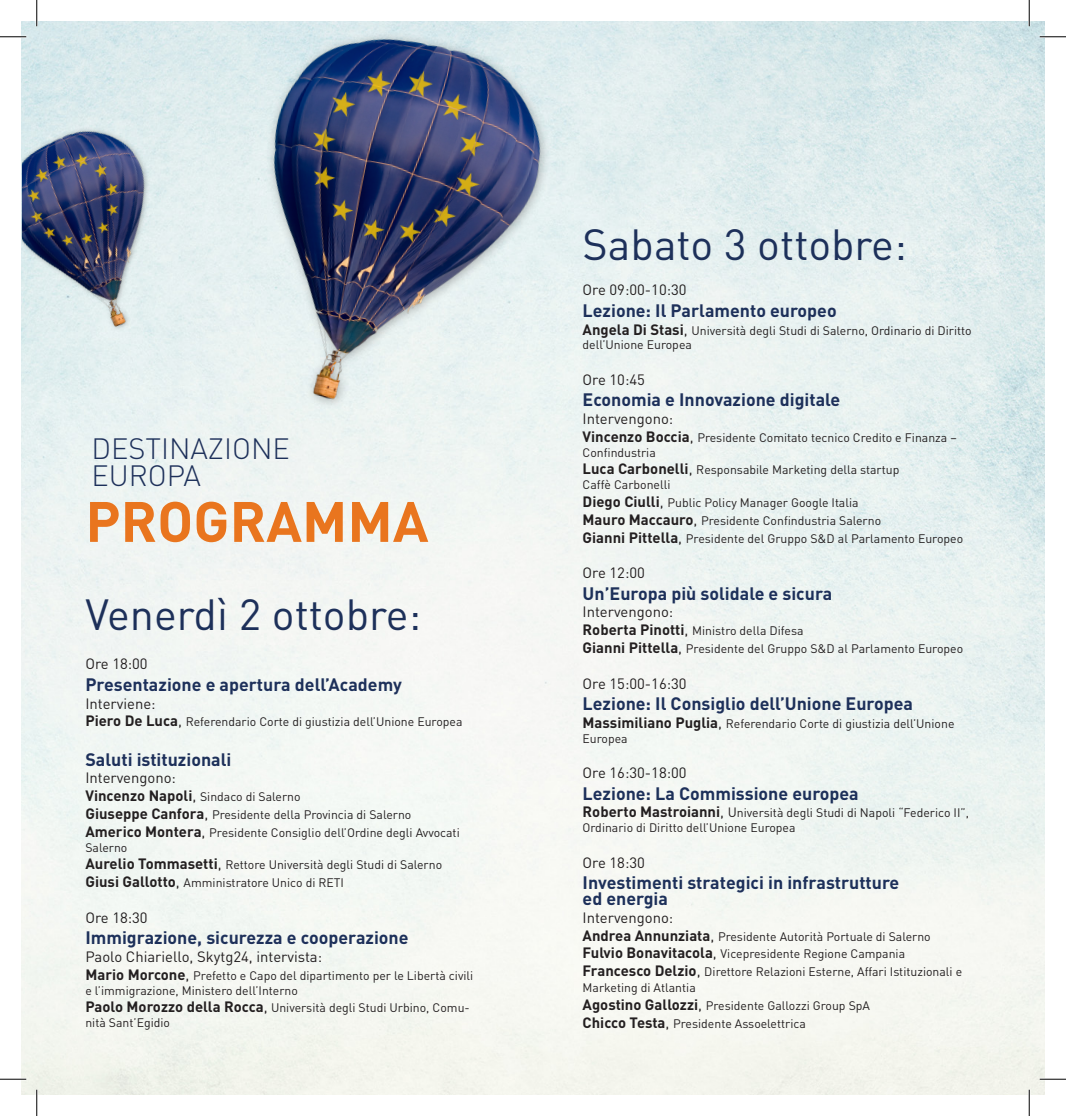
<style>
.page{position:relative;width:1066px;height:1116px;background:#fff}
.page>*{position:absolute;margin:0;border:0;box-sizing:border-box;transform-origin:0 0}
.t1{font:700 56px "DIN";color:#e9751e}
.t2{font:43.05px "DIN";color:#1d305a}
.t3{font:300 29.05px/27.1px "DIN";color:#1d305a}
.t4{font:700 17.85px "DIN";color:#1d305a}
.t5{font:14.88px "DIN";color:#231f20}
.t6{font:12.25px/14.7px "DIN";color:#231f20}
.s1{font-weight:700;font-size:14.88px}
.s2{font-size:14.88px}
.s3{font-size:13.3px}
</style>
<div class="page">
<img style="left:22px;top:22px;width:1022px;height:1071px">
<img style="left:198px;top:22px;width:459px;height:440px">
<img style="left:22px;top:81px;width:230px;height:281px">
<hr style="left:0;top:36px;width:26px;height:2px;background:#fff">
<hr style="left:1039px;top:36px;width:27px;height:2px;background:#fff">
<hr style="left:0;top:1077px;width:26px;height:3px;background:#fff">
<hr style="left:1039px;top:1077px;width:27px;height:3px;background:#fff">
<hr style="left:36px;top:0;width:2px;height:26px;background:#fff">
<hr style="left:36px;top:1089px;width:2px;height:26px;background:#fff">
<hr style="left:1028px;top:0;width:2px;height:26px;background:#fff">
<hr style="left:1028px;top:1089px;width:2px;height:26px;background:#fff">
<svg style="left:0;top:36px;width:26px;height:1px"></svg>
<svg style="left:1039px;top:36px;width:27px;height:1px"></svg>
<svg style="left:0;top:1078px;width:26px;height:1px"></svg>
<svg style="left:1039px;top:1078px;width:27px;height:1px"></svg>
<svg style="left:36px;top:0;width:1px;height:26px"></svg>
<svg style="left:36px;top:1089px;width:1px;height:26px"></svg>
<svg style="left:1029px;top:0;width:1px;height:26px"></svg>
<svg style="left:1029px;top:1089px;width:1px;height:26px"></svg>
<p class="t3" style="left:91px;top:434px;width:200px">DESTINAZIONE<br>EUROPA</p>
<p class="t1" style="left:85px;top:485px;width:345px">PROGRAMMA</p>
<p class="t2" style="left:85px;top:587px;width:337px">Venerdì 2 ottobre:</p>
<p class="t5" style="left:85px;top:654px;width:64px">Ore 18:00</p>
<p class="t4" style="left:85px;top:672px;width:318px">Presentazione e apertura dell’Academy</p>
<p class="t5" style="left:85px;top:693px;width:72px">Interviene:</p>
<p class="t6" style="left:85px;top:714px;width:378px"><span class="s1">Piero De Luca</span><span class="s2">,</span> Referendario Corte di giustizia dell’Unione Europea</p>
<p class="t4" style="left:85px;top:747px;width:148px">Saluti istituzionali</p>
<p class="t5" style="left:85px;top:768px;width:92px">Intervengono:</p>
<p class="t6" style="left:85px;top:789px;width:217px"><span class="s1">Vincenzo Napoli</span><span class="s2">,</span> Sindaco di Salerno</p>
<p class="t6" style="left:85px;top:807px;width:327px"><span class="s1">Giuseppe Canfora</span><span class="s2">,</span> Presidente della Provincia di Salerno</p>
<p class="t6" style="left:85px;top:824px;width:376px"><span class="s1">Americo Montera</span><span class="s2">,</span> Presidente Consiglio dell’Ordine degli Avvocati<br>Salerno</p>
<p class="t6" style="left:85px;top:857px;width:358px"><span class="s1">Aurelio Tommasetti</span><span class="s2">,</span> Rettore Università degli Studi di Salerno</p>
<p class="t6" style="left:85px;top:875px;width:260px"><span class="s1">Giusi Gallotto</span><span class="s2">,</span> Amministratore Unico di RETI</p>
<p class="t5" style="left:85px;top:908px;width:64px">Ore 18:30</p>
<p class="t4" style="left:85px;top:925px;width:325px">Immigrazione, sicurezza e cooperazione</p>
<p class="t5" style="left:85px;top:947px;width:238px">Paolo Chiariello, Skytg24, intervista:</p>
<p class="t6" style="left:85px;top:967px;width:389px"><span class="s1">Mario Morcone</span><span class="s2">,</span> Prefetto e Capo del dipartimento per le Libertà civili e l’immigrazione, Ministero dell’Interno</p>
<p class="t6" style="left:85px;top:1000px;width:386px"><span class="s1">Paolo Morozzo della Rocca</span><span class="s2">,</span> Università degli Studi Urbino, Comu&shy;nità Sant’Egidio</p>
<p class="t2" style="left:582px;top:217px;width:326px">Sabato 3 ottobre:</p>
<p class="t5" style="left:582px;top:281px;width:106px">Ore 09:00-10:30</p>
<p class="t4" style="left:582px;top:298px;width:256px">Lezione: Il Parlamento europeo</p>
<p class="t6" style="left:582px;top:322px;width:391px"><span class="s1">Angela Di Stasi</span><span class="s2">,</span> Università degli Studi di Salerno, Ordinario di Diritto dell’Unione Europea</p>
<p class="t5" style="left:582px;top:370px;width:64px">Ore 10:45</p>
<p class="t4" style="left:582px;top:388px;width:259px">Economia e Innovazione digitale</p>
<p class="t5" style="left:582px;top:409px;width:92px">Intervengono:</p>
<p class="t6" style="left:582px;top:430px;width:376px"><span class="s1">Vincenzo Boccia</span><span class="s2">,</span> Presidente Comitato tecnico Credito e Finanza –<br>Confindustria</p>
<p class="t6" style="left:582px;top:462px;width:318px"><span class="s1">Luca Carbonelli</span><span class="s2">,</span> Responsabile Marketing della startup</p>
<p class="t6" style="left:582px;top:477px;width:89px">Caffè Carbonelli</p>
<p class="t6" style="left:582px;top:495px;width:277px"><span class="s1">Diego Ciulli</span><span class="s2">,</span> Public Policy Manager Google Italia</p>
<p class="t6" style="left:582px;top:512px;width:300px"><span class="s1">Mauro Maccauro</span><span class="s2">,</span> Presidente Confindustria Salerno</p>
<p class="t6" style="left:582px;top:530px;width:382px"><span class="s1">Gianni Pittella</span><span class="s2">,</span> Presidente del Gruppo S&amp;D al Parlamento Europeo</p>
<p class="t5" style="left:582px;top:563px;width:64px">Ore 12:00</p>
<p class="t4" style="left:582px;top:581px;width:251px">Un’Europa più solidale e sicura</p>
<p class="t5" style="left:582px;top:602px;width:92px">Intervengono:</p>
<p class="t6" style="left:582px;top:623px;width:222px"><span class="s1">Roberta Pinotti</span><span class="s2">,</span> Ministro della Difesa</p>
<p class="t6" style="left:582px;top:641px;width:382px"><span class="s1">Gianni Pittella</span><span class="s2">,</span> Presidente del Gruppo S&amp;D al Parlamento Europeo</p>
<p class="t5" style="left:582px;top:674px;width:106px">Ore 15:00-16:30</p>
<p class="t4" style="left:582px;top:691px;width:332px">Lezione: Il Consiglio dell’Unione Europea</p>
<p class="t6" style="left:582px;top:715px;width:373px"><span class="s1">Massimiliano Puglia</span><span class="s2">,</span> Referendario Corte di giustizia dell’Unione<br>Europea</p>
<p class="t5" style="left:582px;top:763px;width:106px">Ore 16:30-18:00</p>
<p class="t4" style="left:582px;top:781px;width:278px">Lezione: La Commissione europea</p>
<p class="t6" style="left:582px;top:805px;width:388px"><span class="s1">Roberto Mastroianni</span><span class="s2">,</span> <span class="s3">U</span>niversità degli Studi di Napoli “Federico II”,<br>Ordinario di Diritto dell’Unione Europea</p>
<p class="t5" style="left:582px;top:853px;width:64px">Ore 18:30</p>
<p class="t4" style="left:582px;top:870px;width:318px">Investimenti strategici in infrastrutture</p>
<p class="t4" style="left:582px;top:886px;width:87px">ed energia</p>
<p class="t5" style="left:582px;top:907px;width:92px">Intervengono:</p>
<p class="t6" style="left:582px;top:928px;width:350px"><span class="s1">Andrea Annunziata</span><span class="s2">,</span> Presidente Autorità Portuale di Salerno</p>
<p class="t6" style="left:582px;top:946px;width:324px"><span class="s1">Fulvio Bonavitacola</span><span class="s2">,</span> Vicepresidente Regione Campania</p>
<p class="t6" style="left:582px;top:963px;width:381px;line-height:16.1px"><span class="s1">Francesco Delzio</span><span class="s2">,</span> Direttore Relazioni Esterne, Affari Istituzionali e<br>Marketing di Atlantia</p>
<p class="t6" style="left:582px;top:997px;width:289px"><span class="s1">Agostino Gallozzi</span><span class="s2">,</span> Presidente Gallozzi Group SpA</p>
<p class="t6" style="left:582px;top:1015px;width:225px"><span class="s1">Chicco Testa</span><span class="s2">,</span> Presidente Assoelettrica</p>
</div>
